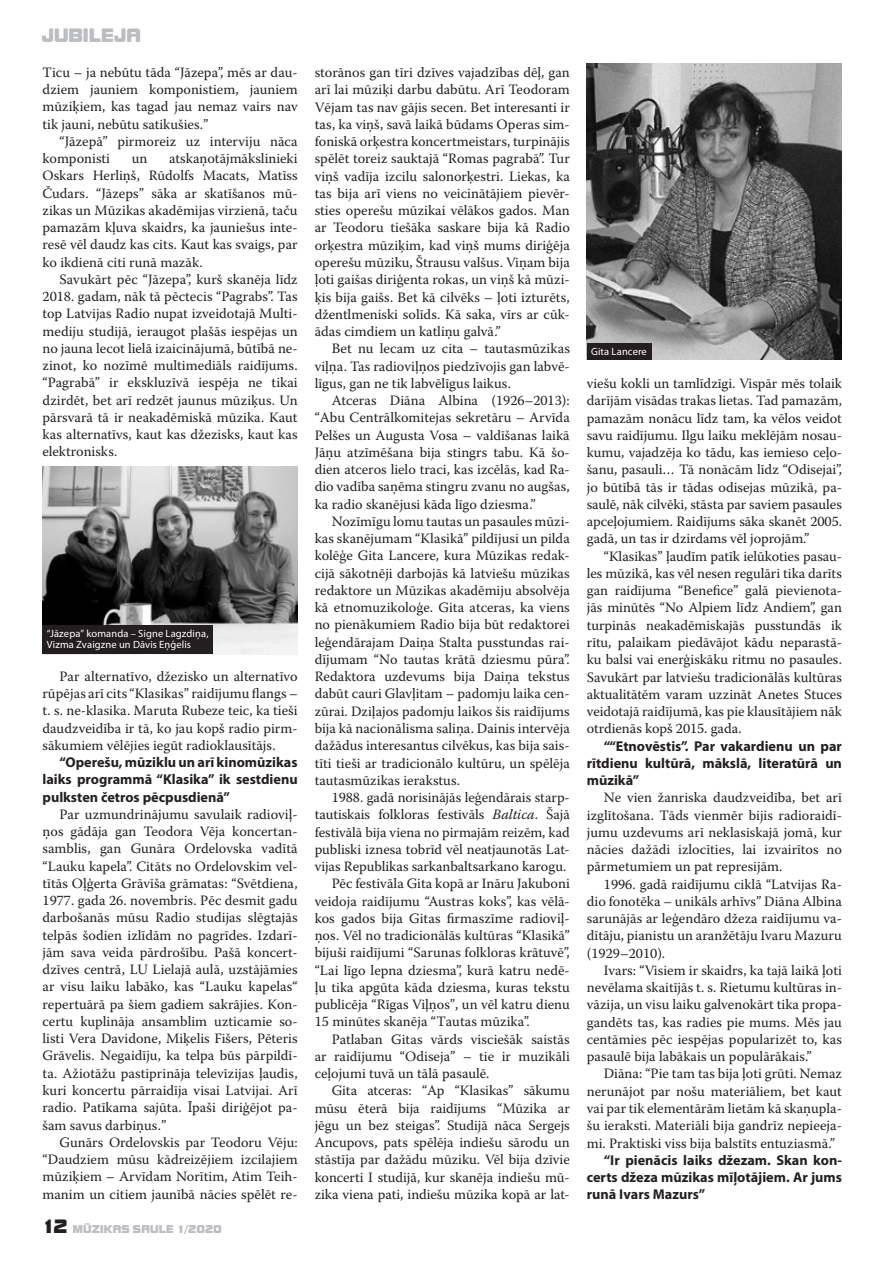
<style>
.page{position:relative;width:893px;height:1263px;background:#fff}
.page>*{position:absolute;margin:0;border:0;box-sizing:border-box;transform-origin:0 0}
.t1{font:18px "Bolt Bold LAT";color:#bcbdc0}
.t2{font:14.25px/17.2px "Warnock Pro";color:#231f20;text-align:justify}
.t3{font:700 14.25px/17.2px "Myriad Pro";color:#231f20;text-align:justify}
.t4{font:10.5px/10.5px "Myriad Pro";letter-spacing:.015em;color:#fff}
.t5{font:10.5px "Bolt Bold LAT";letter-spacing:.02em;color:#bcbdc0}
.s1{font-size:18px;color:#231f20}
.s2{font-style:italic}
</style>
<div class="page">
<img style="left:587px;top:64px;width:255px;height:295px">
<div style="left:587px;top:343px;width:65px;height:16px;background:#231f20"></div>
<img style="left:43px;top:467px;width:255px;height:187px">
<div style="left:43px;top:625px;width:170px;height:29px;background:#231f20"></div>
<p class="t1" style="left:41px;top:26px;width:101px">JUBILEJA</p>
<p class="t2" style="left:43px;top:63px;width:257px">Ticu – ja nebūtu tāda “Jāzepa”, mēs ar dau&shy;dziem jauniem komponistiem, jauniem mūziķiem, kas tagad jau nemaz vairs nav tik jauni, nebūtu satikušies.”</p>
<p class="t2" style="left:43px;top:132px;width:257px;text-indent:17px">“Jāzepā” pirmoreiz uz interviju nāca komponisti</p>
<p class="t2" style="left:43px;top:150px;width:257px;text-indent:127px">atskaņotājmākslinieki Oskars Herliņš, Rūdolfs Macats, Matīss Čudars. “Jāzeps” sāka ar skatīšanos mū&shy;zikas un Mūzikas akadēmijas virzienā, taču pamazām kļuva skaidrs, ka jauniešus inte&shy;resē vēl daudz kas cits. Kaut kas svaigs, par ko ikdienā citi runā mazāk.</p>
<p class="t2" style="left:43px;top:270px;width:257px;text-indent:17px">Savukārt pēc “Jāzepa”, kurš skanēja līdz 2018. gadam, nāk tā pēctecis “Pagrabs”. Tas top Latvijas Radio nupat izveidotajā Multi&shy;mediju studijā, ieraugot plašās iespējas un no jauna lecot lielā izaicinājumā, būtībā ne&shy;zinot, ko nozīmē multimediāls raidījums. “Pagrabā” ir ekskluzīvā iespēja ne tikai dzirdēt, bet arī redzēt jaunus mūziķus. Un pārsvarā tā ir neakadēmiskā mūzika. Kaut kas alternatīvs, kaut kas džezisks, kaut kas elektronisks.</p>
<p class="t2" style="left:132px;top:150px;width:17px">un</p>
<p class="t4" style="left:47px;top:629px;width:163px">“Jāzepa” komanda – Signe Lagzdiņa,<br>Vizma Zvaigzne un Dāvis Eņģelis</p>
<p class="t2" style="left:43px;top:667px;width:257px;text-indent:17px">Par alternatīvo, džezisko un alternatīvo rūpējas arī cits “Klasikas” raidījumu flangs – t. s. ne-klasika. Maruta Rubeze teic, ka tieši daudzveidība ir tā, ko jau kopš radio pirm&shy;sākumiem vēlējies iegūt radioklausītājs.</p>
<p class="t3" style="left:43px;top:754px;width:257px;text-indent:17px">“Operešu, mūziklu un arī kinomūzikas laiks programmā “Klasika” ik sestdienu pulksten četros pēcpusdienā”</p>
<p class="t2" style="left:43px;top:805px;width:257px;text-indent:17px">Par uzmundrinājumu savulaik radioviļ&shy;ņos gādāja gan Teodora Vēja koncertan&shy;samblis, gan Gunāra Ordelovska vadītā “Lauku kapela”. Citāts no Ordelovskim vel&shy;tītās Oļģerta Grāvīša grāmatas: “Svētdiena, 1977. gada 26. novembris. Pēc desmit gadu darbošanās mūsu Radio studijas slēgtajās telpās šodien izlīdām no pagrīdes. Izdarī&shy;jām sava veida pārdrošību. Pašā koncert&shy;dzīves centrā, LU Lielajā aulā, uzstājāmies ar visu laiku labāko, kas “Lauku kapelas“ repertuārā pa šiem gadiem sakrājies. Kon&shy;certu kuplināja ansamblim uzticamie so&shy;listi Vera Davidone, Miķelis Fišers, Pēteris Grāvelis. Negaidīju, ka telpa būs pārpildī&shy;ta. Ažiotāžu pastiprināja televīzijas ļaudis, kuri koncertu pārraidīja visai Latvijai. Arī radio. Patīkama sajūta. Īpaši diriģējot pa&shy;šam savus darbiņus.”</p>
<p class="t2" style="left:43px;top:1133px;width:257px;text-indent:17px">Gunārs Ordelovskis par Teodoru Vēju: “Daudziem mūsu kādreizējiem izcilajiem mūziķiem – Arvīdam Norītim, Atim Teih&shy;manim un citiem jaunībā nācies spēlēt re-</p>
<p class="t5" style="left:41px;top:1224px;width:182px"><span class="s1">12</span> MŪZIKAS SAULE 1/2020</p>
<p class="t2" style="left:315px;top:64px;width:257px">storānos gan tīri dzīves vajadzības dēļ, gan arī lai mūziķi darbu dabūtu. Arī Teodoram Vējam tas nav gājis secen. Bet interesanti ir tas, ka viņš, savā laikā būdams Operas sim&shy;foniskā orķestra koncertmeistars, turpinājis spēlēt toreiz sauktajā “Romas pagrabā”. Tur viņš vadīja izcilu salonorķestri. Liekas, ka tas bija arī viens no veicinātājiem pievēr&shy;sties operešu mūzikai vēlākos gados. Man ar Teodoru tiešāka saskare bija kā Radio orķestra mūziķim, kad viņš mums diriģēja operešu mūziku, Štrausu valšus. Viņam bija ļoti gaišas diriģenta rokas, un viņš kā mūzi&shy;ķis bija gaišs. Bet kā cilvēks – ļoti izturēts, džentlmeniski solīds. Kā saka, vīrs ar cūk&shy;ādas cimdiem un katliņu galvā.”</p>
<p class="t2" style="left:315px;top:340px;width:257px;text-indent:17px">Bet nu lecam uz cita – tautasmūzikas viļņa. Tas radioviļņos piedzīvojis gan labvē&shy;līgus, gan ne tik labvēlīgus laikus.</p>
<p class="t2" style="left:315px;top:391px;width:257px;text-indent:17px">Atceras Diāna Albina (1926–2013): “Abu Centrālkomitejas sekretāru – Arvīda Pelšes un Augusta Vosa – valdīšanas laikā Jāņu atzīmēšana bija stingrs tabu. Kā šo&shy;dien atceros lielo traci, kas izcēlās, kad Ra&shy;dio vadība saņēma stingru zvanu no augšas, ka radio skanējusi kāda līgo dziesma.”</p>
<p class="t2" style="left:315px;top:512px;width:257px;text-indent:17px">Nozīmīgu lomu tautas un pasaules mūzi&shy;kas skanējumam “Klasikā” pildījusi un pilda kolēģe Gita Lancere, kura Mūzikas redak&shy;cijā sākotnēji darbojās kā latviešu mūzikas redaktore un Mūzikas akadēmiju absolvēja kā etnomuzikoloģe. Gita atceras, ka viens no pienākumiem Radio bija būt redaktorei leģendārajam Daiņa Stalta pusstundas rai&shy;dījumam “No tautas krātā dziesmu pūra”.<br>Redaktora uzdevums bija Daiņa tekstus dabūt cauri Glavļitam – padomju laika cen&shy;zūrai. Dziļajos padomju laikos šis raidījums bija kā nacionālisma saliņa. Dainis intervēja dažādus interesantus cilvēkus, kas bija sais&shy;tīti tieši ar tradicionālo kultūru, un spēlēja tautasmūzikas ierakstus.</p>
<p class="t2" style="left:332px;top:788px;width:240px">1988. gadā norisinājās leģendārais starp-</p>
<p class="t2" style="left:315px;top:806px;width:257px">tautiskais folkloras festivāls <span class="s2">Baltica</span>. Šajā</p>
<p class="t2" style="left:315px;top:823px;width:257px">festivālā bija viena no pirmajām reizēm, kad</p>
<p class="t2" style="left:315px;top:840px;width:257px">publiski iznesa tobrīd vēl neatjaunotās Lat-</p>
<p class="t2" style="left:315px;top:857px;width:253px">vijas Republikas sarkanbaltsarkano karogu.</p>
<p class="t2" style="left:332px;top:875px;width:240px">Pēc festivāla Gita kopā ar Ināru Jakuboni</p>
<p class="t2" style="left:315px;top:892px;width:257px">veidoja raidījumu “Austras koks”, kas vēlā-</p>
<p class="t2" style="left:315px;top:909px;width:257px">kos gados bija Gitas firmaszīme radioviļ-</p>
<p class="t2" style="left:315px;top:926px;width:257px">ņos. Vēl no tradicionālās kultūras “Klasikā”</p>
<p class="t2" style="left:315px;top:944px;width:257px">bijuši raidījumi “Sarunas folkloras krātuvē”,</p>
<p class="t2" style="left:315px;top:961px;width:257px">“Lai līgo lepna dziesma”, kurā katru nedē-</p>
<p class="t2" style="left:315px;top:978px;width:257px">ļu tika apgūta kāda dziesma, kuras tekstu</p>
<p class="t2" style="left:315px;top:995px;width:257px">publicēja “Rīgas Viļņos”, un vēl katru dienu</p>
<p class="t2" style="left:315px;top:1013px;width:216px">15 minūtes skanēja “Tautas mūzika”.</p>
<p class="t2" style="left:332px;top:1030px;width:240px">Patlaban Gitas vārds visciešāk saistās</p>
<p class="t2" style="left:315px;top:1047px;width:257px">ar raidījumu “Odiseja” – tie ir muzikāli</p>
<p class="t2" style="left:315px;top:1064px;width:176px">ceļojumi tuvā un tālā pasaulē.</p>
<p class="t2" style="left:332px;top:1082px;width:240px">Gita atceras: “Ap “Klasikas” sākumu</p>
<p class="t2" style="left:315px;top:1099px;width:257px">mūsu ēterā bija raidījums “Mūzika ar</p>
<p class="t2" style="left:315px;top:1116px;width:257px">jēgu un bez steigas”. Studijā nāca Sergejs</p>
<p class="t2" style="left:315px;top:1134px;width:257px">Ancupovs, pats spēlēja indiešu sārodu un</p>
<p class="t2" style="left:315px;top:1151px;width:257px">stāstīja par dažādu mūziku. Vēl bija dzīvie</p>
<p class="t2" style="left:315px;top:1168px;width:257px">koncerti I studijā, kur skanēja indiešu mū-</p>
<p class="t2" style="left:315px;top:1185px;width:257px">zika viena pati, indiešu mūzika kopā ar lat-</p>
<p class="t4" style="left:591px;top:346px;width:57px">Gita Lancere</p>
<p class="t2" style="left:587px;top:375px;width:257px">viešu kokli un tamlīdzīgi. Vispār mēs tolaik darījām visādas trakas lietas. Tad pamazām, pamazām nonācu līdz tam, ka vēlos veidot savu raidījumu. Ilgu laiku meklējām nosau&shy;kumu, vajadzēja ko tādu, kas iemieso ceļo&shy;šanu, pasauli… Tā nonācām līdz “Odisejai”, jo būtībā tās ir tādas odisejas mūzikā, pa&shy;saulē, nāk cilvēki, stāsta par saviem pasaules apceļojumiem. Raidījums sāka skanēt 2005. gadā, un tas ir dzirdams vēl joprojām.”</p>
<p class="t2" style="left:587px;top:547px;width:257px;text-indent:17px">“Klasikas” ļaudīm patīk ielūkoties pasau&shy;les mūzikā, kas vēl nesen regulāri tika darīts gan raidījuma “Benefice” galā pievienota&shy;jās minūtēs “No Alpiem līdz Andiem”, gan turpinās neakadēmiskajās pusstundās ik rītu, palaikam piedāvājot kādu neparastā&shy;ku balsi vai enerģiskāku ritmu no pasaules.<br>Savukārt par latviešu tradicionālās kultūras aktualitātēm varam uzzināt Anetes Stuces veidotajā raidījumā, kas pie klausītājiem nāk otrdienās kopš 2015. gada.</p>
<p class="t3" style="left:587px;top:737px;width:257px;text-indent:17px">““Etnovēstis”. Par vakardienu un par rītdienu kultūrā, mākslā, literatūrā un mūzikā”</p>
<p class="t2" style="left:587px;top:789px;width:257px;text-indent:17px">Ne vien žanriska daudzveidība, bet arī izglītošana. Tāds vienmēr bijis radioraidī&shy;jumu uzdevums arī neklasiskajā jomā, kur nācies dažādi izlocīties, lai izvairītos no pārmetumiem un pat represijām.</p>
<p class="t2" style="left:587px;top:875px;width:257px;text-indent:17px">1996. gadā raidījumu ciklā “Latvijas Ra&shy;dio fonotēka – unikāls arhīvs” Diāna Albina sarunājās ar leģendāro džeza raidījumu va&shy;dītāju, pianistu un aranžētāju Ivaru Mazuru (1929–2010).</p>
<p class="t2" style="left:587px;top:961px;width:257px;text-indent:17px">Ivars: “Visiem ir skaidrs, ka tajā laikā ļoti nevēlama skaitījās t. s. Rietumu kultūras in&shy;vāzija, un visu laiku galvenokārt tika propa&shy;gandēts tas, kas radies pie mums. Mēs jau centāmies pēc iespējas popularizēt to, kas pasaulē bija labākais un populārākais.”</p>
<p class="t2" style="left:587px;top:1065px;width:257px;text-indent:17px">Diāna: “Pie tam tas bija ļoti grūti. Nemaz nerunājot par nošu materiāliem, bet kaut vai par tik elementārām lietām kā skaņupla&shy;šu ieraksti. Materiāli bija gandrīz nepieeja&shy;mi. Praktiski viss bija balstīts entuziasmā.”</p>
<p class="t3" style="left:587px;top:1151px;width:257px;text-indent:17px">“Ir pienācis laiks džezam. Skan kon&shy;certs džeza mūzikas mīļotājiem. Ar jums runā Ivars Mazurs”</p>
</div>
